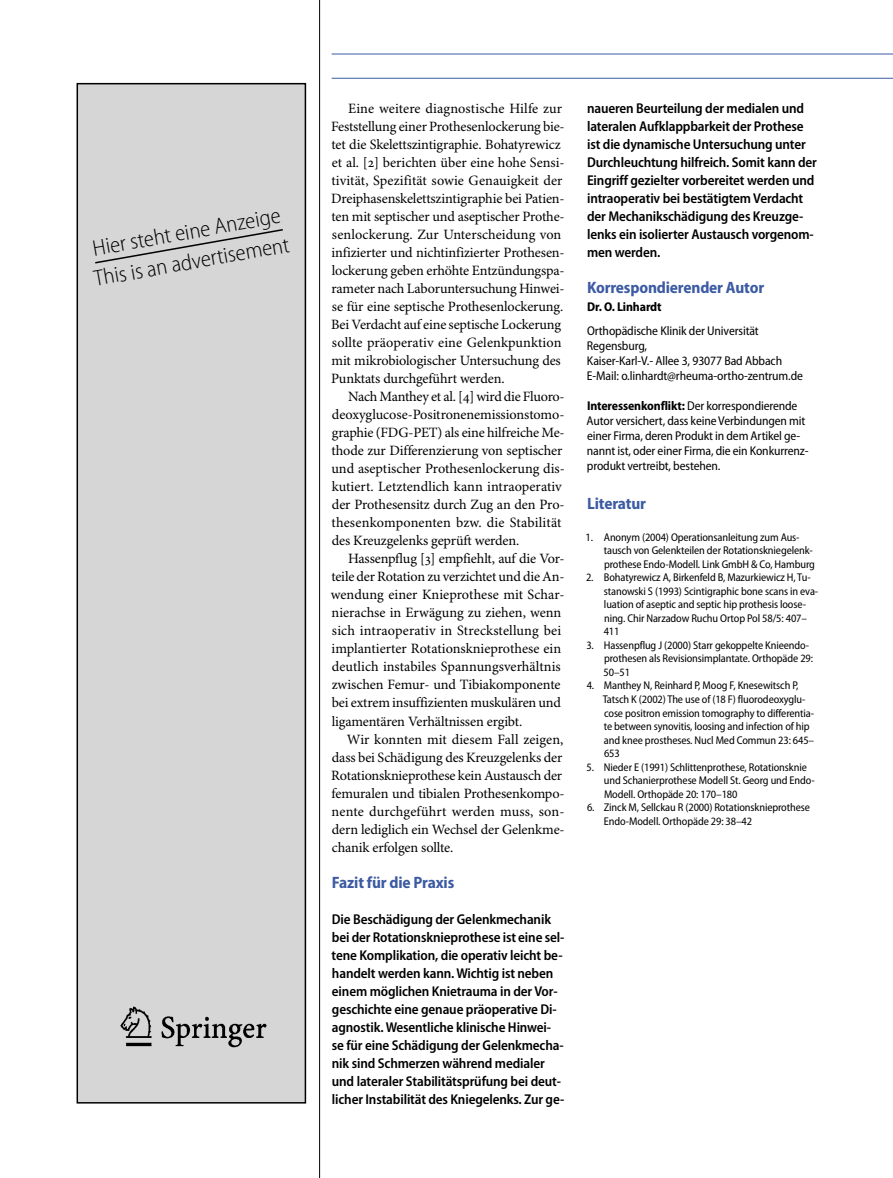
<style>
.page{position:relative;width:893px;height:1178px;background:#fff}
.page>*{position:absolute;margin:0;border:0;box-sizing:border-box;transform-origin:0 0}
.t1{font:300 semi-condensed 22.8px/30px "Myriad Pro";color:#000}
.t2{font:700 semi-condensed 16.5px "Myriad Pro";letter-spacing:-.01em;color:#3c5ba3}
.t3{font:14.25px/18px "Minion Pro";letter-spacing:-.01em;color:#000}
.t4{font:600 semi-condensed 14.25px/18px "Myriad Pro";letter-spacing:-.01em;color:#000}
.t5{font:semi-condensed 12.75px/15px "Myriad Pro";letter-spacing:-.01em;color:#000}
.t6{font:700 semi-condensed 12.75px "Myriad Pro";letter-spacing:-.01em;color:#000}
.t7{font:semi-condensed 11.25px/13.5px "Myriad Pro";letter-spacing:-.01em;color:#000}
.s1{font-weight:700}
</style>
<div class="page">
<hr style="left:332px;top:54px;width:561px;height:1px;background:#3c5ba3">
<hr style="left:332px;top:78px;width:561px;height:1px;background:#3c5ba3">
<hr style="left:319px;top:0;width:1px;height:1178px;background:#000">
<div style="left:77px;top:84px;width:228px;height:1019px;background:#d6d6d6"></div>
<div style="left:77px;top:83px;width:229px;height:1020px;border:2px solid #000"></div>
<svg style="left:95px;top:229px;width:188px;height:35px"></svg>
<img style="left:120px;top:1007px;width:146px;height:40px">
<h1 class="t1" style="left:87px;top:235px;width:199px;rotate:-10deg">Hier steht eine Anzeige<br>This is an advertisement</h1>
<p class="t3" style="left:331px;top:100px;width:235px;text-indent:17px">Eine weitere diagnostische Hilfe zur Feststellung einer Prothesenlockerung bie&shy;tet die Skelettszintigraphie. Bohatyrewicz et al. [2] berichten über eine hohe Sensi&shy;tivität, Spezifität sowie Genauigkeit der Dreiphasenskelettszintigraphie bei Patien&shy;ten mit septischer und aseptischer Prothe&shy;senlockerung. Zur Unterscheidung von infizierter und nichtinfizierter Prothesen&shy;lockerung geben erhöhte Entzündungspa&shy;rameter nach Laboruntersuchung Hinwei&shy;se für eine septische Prothesenlockerung.<br>Bei Verdacht auf eine septische Lockerung sollte präoperativ eine Gelenkpunktion mit mikrobiologischer Untersuchung des Punktats durchgeführt werden.</p>
<p class="t3" style="left:331px;top:388px;width:235px;text-indent:17px">Nach Manthey et al. [4] wird die Fluoro&shy;deoxyglucose-Positronenemissionstomo&shy;graphie (FDG-PET) als eine hilfreiche Me&shy;thode zur Differenzierung von septischer und aseptischer Prothesenlockerung dis&shy;kutiert. Letztendlich kann intraoperativ der Prothesensitz durch Zug an den Pro&shy;thesenkomponenten bzw. die Stabilität des Kreuzgelenks geprüft werden.</p>
<p class="t3" style="left:331px;top:550px;width:235px;text-indent:17px">Hassenpflug [3] empfiehlt, auf die Vor&shy;teile der Rotation zu verzichtet und die An&shy;wendung einer Knieprothese mit Schar&shy;nierachse in Erwägung zu ziehen, wenn sich intraoperativ in Streckstellung bei implantierter Rotationsknieprothese ein deutlich instabiles Spannungsverhältnis zwischen Femur- und Tibiakomponente bei extrem insuffizienten muskulären und ligamentären Verhältnissen ergibt.</p>
<p class="t3" style="left:331px;top:730px;width:235px;text-indent:16px">Wir konnten mit diesem Fall zeigen, dass bei Schädigung des Kreuzgelenks der Rotationsknieprothese kein Austausch der femuralen und tibialen Prothesenkompo&shy;nente durchgeführt werden muss, son&shy;dern lediglich ein Wechsel der Gelenkme&shy;chanik erfolgen sollte.</p>
<p class="t2" style="left:332px;top:873px;width:124px">Fazit für die Praxis</p>
<p class="t4" style="left:332px;top:910px;width:234px">Die Beschädigung der Gelenkmechanik bei der Rotationsknieprothese ist eine sel&shy;tene Komplikation, die operativ leicht be&shy;handelt werden kann. Wichtig ist neben einem möglichen Knietrauma in der Vor&shy;geschichte eine genaue präoperative Di&shy;agnostik. Wesentliche klinische Hinwei&shy;se für eine Schädigung der Gelenkmecha&shy;nik sind Schmerzen während medialer und lateraler Stabilitätsprüfung bei deut&shy;licher Instabilität des Kniegelenks. Zur ge-</p>
<p class="t4" style="left:587px;top:100px;width:231px">naueren Beurteilung der medialen und lateralen Aufklappbarkeit der Prothese ist die dynamische Untersuchung unter Durchleuchtung hilfreich. Somit kann der Eingriff gezielter vorbereitet werden und intraoperativ bei bestätigtem Verdacht der Mechanikschädigung des Kreuzge&shy;lenks ein isolierter Austausch vorgenom&shy;men werden.</p>
<p class="t2" style="left:587px;top:279px;width:179px">Korrespondierender Autor</p>
<p class="t6" style="left:587px;top:300px;width:76px">Dr. O. Linhardt</p>
<p class="t5" style="left:587px;top:324px;width:218px">Orthopädische Klinik der Universität Regensburg,<br>Kaiser-Karl-V.- Allee 3, 93077 Bad Abbach E-Mail: o.linhardt@rheuma-ortho-zentrum.de</p>
<p class="t5" style="left:587px;top:399px;width:223px"><span class="s1">Interessenkonflikt:</span> Der korrespondierende Autor versichert, dass keine Verbindungen mit einer Firma, deren Produkt in dem Artikel ge&shy;nannt ist, oder einer Firma, die ein Konkurrenz&shy;produkt vertreibt, bestehen.</p>
<p class="t2" style="left:587px;top:495px;width:60px">Literatur</p>
<p class="t7" style="left:604px;top:531px;width:213px;text-indent:-18px">1. Anonym (2004) Operationsanleitung zum Aus&shy;tausch von Gelenkteilen der Rotationskniegelenk&shy;prothese Endo-Modell. Link GmbH &amp; Co, Hamburg</p>
<p class="t7" style="left:604px;top:571px;width:216px;text-indent:-18px">2. Bohatyrewicz A, Birkenfeld B, Mazurkiewicz H, Tu&shy;stanowski S (1993) Scintigraphic bone scans in eva&shy;luation of aseptic and septic hip prothesis loose&shy;ning. Chir Narzadow Ruchu Ortop Pol 58/5: 407– 411</p>
<p class="t7" style="left:604px;top:639px;width:211px;text-indent:-17px">3. Hassenpflug J (2000) Starr gekoppelte Knieendo&shy;prothesen als Revisionsimplantate. Orthopäde 29:<br>50–51</p>
<p class="t7" style="left:603px;top:679px;width:213px;text-indent:-16px">4. Manthey N, Reinhard P, Moog F, Knesewitsch P, Tatsch K (2002) The use of (18 F) fluorodeoxyglu&shy;cose positron emission tomography to differentia&shy;te between synovitis, loosing and infection of hip and knee prostheses. Nucl Med Commun 23: 645– 653</p>
<p class="t7" style="left:604px;top:760px;width:212px;text-indent:-17px">5. Nieder E (1991) Schlittenprothese, Rotationsknie und Schanierprothese Modell St. Georg und Endo-<br>Modell. Orthopäde 20: 170–180</p>
<p class="t7" style="left:604px;top:801px;width:208px;text-indent:-17px">6. Zinck M, Sellckau R (2000) Rotationsknieprothese<br>Endo-Modell. Orthopäde 29: 38–42</p>
</div>
